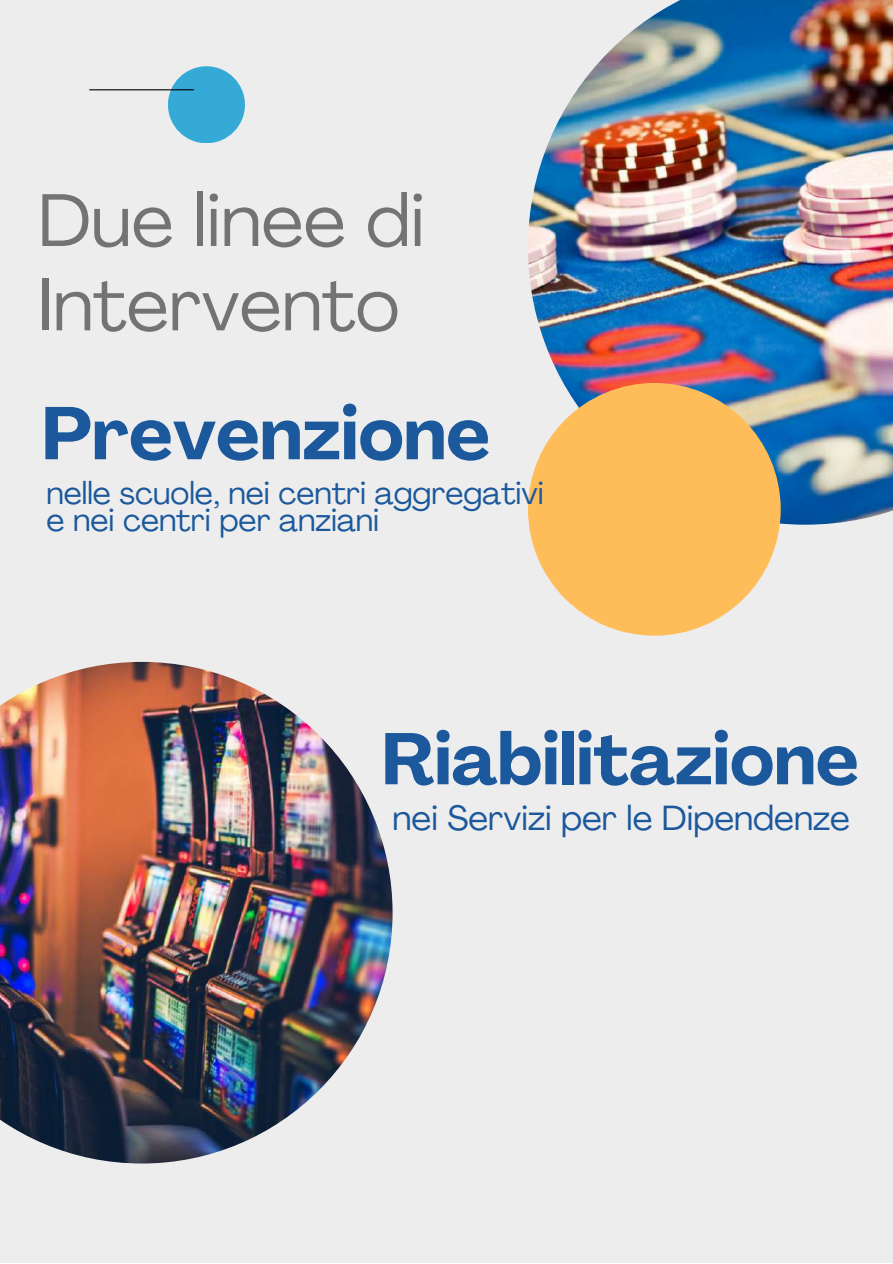
<style>
.page{position:relative;width:893px;height:1264px;background:#fff}
.page>*{position:absolute;margin:0;border:0;box-sizing:border-box;transform-origin:0 0}
.t1{font:73.5px/84.3px "Agrandir";color:#737373}
.t2{font:700 73.5px "Agrandir";color:#1b589c}
.t3{font:700 72px "Agrandir";color:#1b589c}
.t4{font:34.5px "Agrandir";color:#1b589c}
.t5{font:31.5px/27px "Agrandir";color:#1b589c}
</style>
<div class="page">
<div style="left:0;top:0;width:892px;height:1262px;background:#ededed"></div>
<div style="left:168px;top:66px;width:77px;height:77px;background:#35aad7;border-radius:50%"></div>
<hr style="left:89px;top:89px;width:105px;height:1px;background:#000">
<img style="left:528px;top:0;width:364px;height:524px">
<img style="left:0;top:662px;width:392px;height:501px">
<div style="left:528px;top:383px;width:252px;height:252px;background:#ffbd59;border-radius:50%"></div>
<h1 class="t1" style="left:38px;top:185px;width:388px">Due linee di<br>Intervento</h1>
<h1 class="t2" style="left:41px;top:404px;width:450px">Prevenzione</h1>
<p class="t5" style="left:46px;top:482px;width:499px">nelle scuole, nei centri aggregativi e nei centri per anziani</p>
<h2 class="t3" style="left:381px;top:730px;width:479px">Riabilitazione</h2>
<p class="t4" style="left:392px;top:804px;width:459px">nei Servizi per le Dipendenze</p>
</div>
